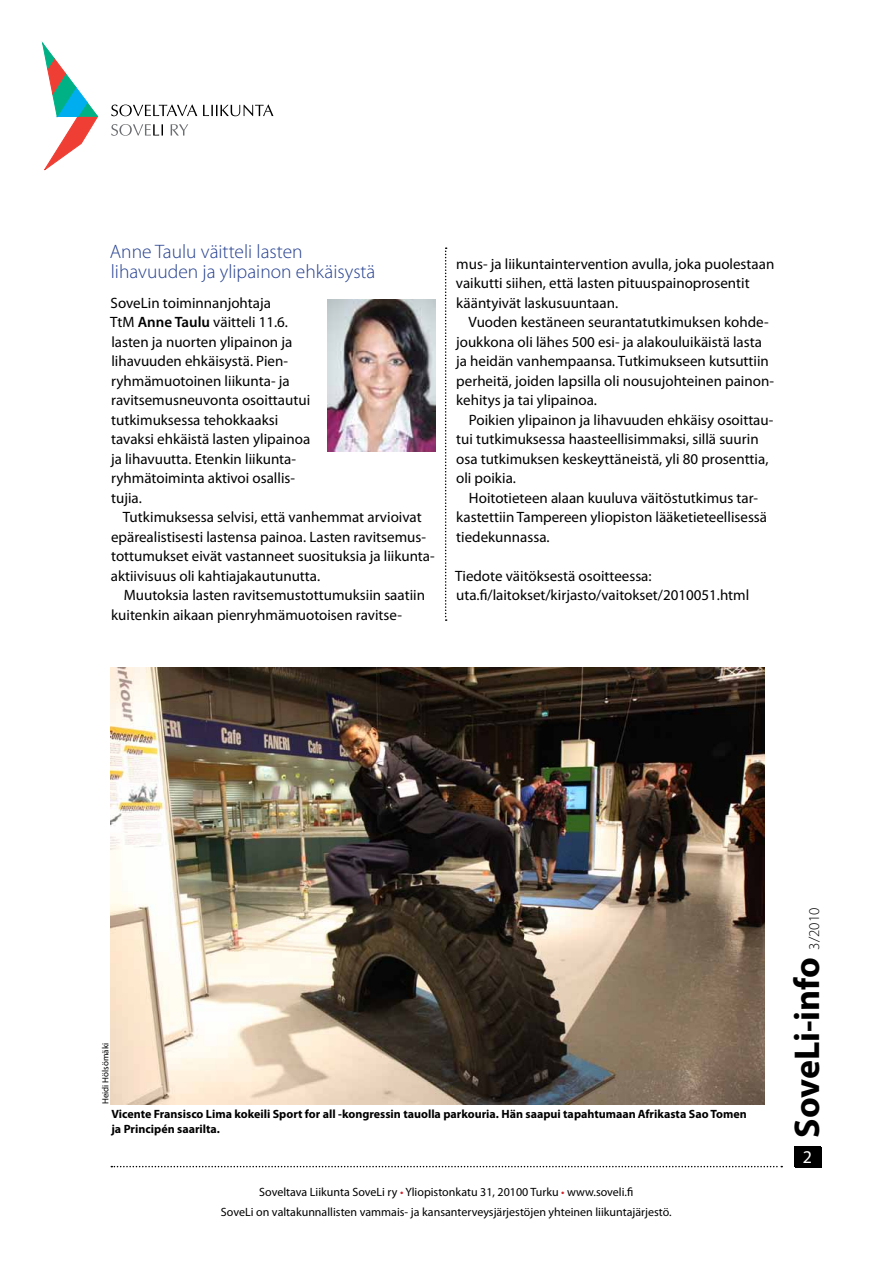
<style>
.page{position:relative;width:893px;height:1263px;background:#fff}
.page>*{position:absolute;margin:0;border:0;box-sizing:border-box;transform-origin:0 0}
.t1{font:700 36px "Myriad Pro";color:#000}
.t2{font:300 19.5px/19.5px "Myriad Pro";color:#25408f}
.t3{font:18px "Myriad Pro";color:#fff}
.t4{font:15px/19.5px "Myriad Pro";color:#000}
.t5{font:300 15px "Myriad Pro";color:#000}
.t6{font:12px/19.5px "Myriad Pro";color:#000;text-align:center}
.t7{font:700 12px/15px "Myriad Pro";color:#000}
.t8{font:9px "Myriad Pro";color:#000}
.s1{font-weight:600}
.s2{color:#d2232a}
</style>
<div class="page">
<svg style="left:111px;top:1166px;width:671px;height:1px"></svg>
<div style="left:795px;top:1147px;width:26px;height:20px;background:#000"></div>
<div style="left:794px;top:1147px;width:26px;height:20px;background:#000"></div>
<svg style="left:43px;top:43px;width:55px;height:128px"></svg>
<svg style="left:111px;top:124px;width:52px;height:12px"></svg>
<svg style="left:171px;top:124px;width:17px;height:12px"></svg>
<svg style="left:111px;top:105px;width:86px;height:11px"></svg>
<svg style="left:203px;top:105px;width:70px;height:11px"></svg>
<svg style="left:445px;top:247px;width:2px;height:374px"></svg>
<img style="left:111px;top:668px;width:654px;height:436px">
<img style="left:327px;top:300px;width:109px;height:152px">
<h2 class="t2" style="left:110px;top:242px;width:267px">Anne Taulu väitteli lasten lihavuuden ja ylipainon ehkäisystä</h2>
<p class="t4" style="left:110px;top:292px;width:202px">SoveLin toiminnanjohtaja<br>TtM <span class="s1">Anne Taulu</span> väitteli 11.6. lasten ja nuorten ylipainon ja lihavuuden ehkäisystä. Pien&shy;ryhmämuotoinen liikunta- ja ravitsemusneuvonta osoittautui tutkimuksessa tehokkaaksi tavaksi ehkäistä lasten ylipainoa ja lihavuutta. Etenkin liikunta&shy;ryhmätoiminta aktivoi osallis&shy;tujia.</p>
<p class="t4" style="left:111px;top:507px;width:325px;text-indent:12px">Tutkimuksessa selvisi, että vanhemmat arvioivat epärealistisesti lastensa painoa. Lasten ravitsemus&shy;tottumukset eivät vastanneet suosituksia ja liikunta&shy;aktiivisuus oli kahtiajakautunutta.</p>
<p class="t4" style="left:111px;top:585px;width:315px;text-indent:13px">Muutoksia lasten ravitsemustottumuksiin saatiin kuitenkin aikaan pienryhmämuotoisen ravitse-</p>
<p class="t4" style="left:456px;top:253px;width:320px">mus- ja liikuntaintervention avulla, joka puolestaan vaikutti siihen, että lasten pituuspainoprosentit kääntyivät laskusuuntaan.</p>
<p class="t4" style="left:456px;top:312px;width:319px;text-indent:12px">Vuoden kestäneen seurantatutkimuksen kohde&shy;joukkona oli lähes 500 esi- ja alakouluikäistä lasta ja heidän vanhempaansa. Tutkimukseen kutsuttiin perheitä, joiden lapsilla oli nousujohteinen painon&shy;kehitys ja tai ylipainoa.</p>
<p class="t4" style="left:456px;top:409px;width:319px;text-indent:13px">Poikien ylipainon ja lihavuuden ehkäisy osoittau&shy;tui tutkimuksessa haasteellisimmaksi, sillä suurin osa tutkimuksen keskeyttäneistä, yli 80 prosenttia, oli poikia.</p>
<p class="t4" style="left:456px;top:487px;width:312px;text-indent:13px">Hoitotieteen alaan kuuluva väitöstutkimus tar&shy;kastettiin Tampereen yliopiston lääketieteellisessä tiedekunnassa.</p>
<p class="t4" style="left:455px;top:565px;width:296px">Tiedote väitöksestä osoitteessa: uta.fi/laitokset/kirjasto/vaitokset/2010051.html</p>
<p class="t8" style="left:100px;top:1104px;width:63px;rotate:-90deg">Heidi Hölsömäki</p>
<p class="t7" style="left:111px;top:1106px;width:637px">Vicente Fransisco Lima kokeili Sport for all -kongressin tauolla parkouria. Hän saapui tapahtumaan Afrikasta Sao Tomen ja Principén saarilta.</p>
<p class="t6" style="left:221px;top:1182px;width:452px">Soveltava Liikunta SoveLi ry <span class="s2">•</span> Yliopistonkatu 31, 20100 Turku <span class="s2">•</span> www.soveli.fi<br>SoveLi on valtakunnallisten vammais- ja kansanterveysjärjestöjen yhteinen liikuntajärjestö.</p>
<p class="t5" style="left:806px;top:949px;width:43px;rotate:-90deg">3/2010</p>
<h1 class="t1" style="left:784px;top:1138px;width:183px;rotate:-90deg">SoveLi-info</h1>
<p class="t3" style="left:803px;top:1145px;width:11px">2</p>
</div>
